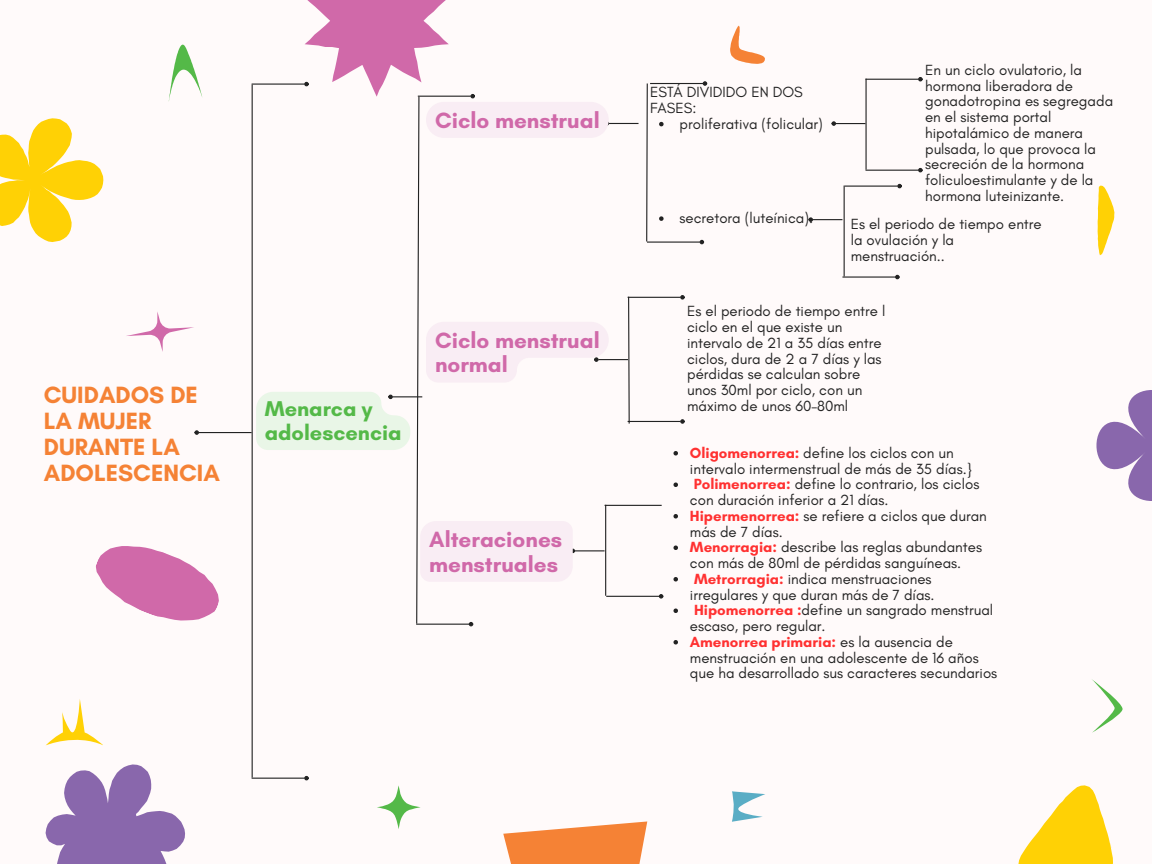
<style>
.page{position:relative;width:1152px;height:864px;background:#fffafa}
.page>*{position:absolute;margin:0;border:0;box-sizing:border-box;transform-origin:0 0}
.t1{font:700 24px/25.8px "Glacial Indifference";color:#f58235}
.t2{font:700 22.5px/24.8px "Glacial Indifference";color:#d069a9}
.t3{font:700 21.75px/23.7px "Glacial Indifference";color:#54b948}
.t4{font:15px/15.8px "Glacial Indifference";color:#222}
.s1{font-weight:700;color:#ff3131}
</style>
<div class="page">
<hr style="left:252px;top:85px;width:1px;height:693px;background:#222">
<hr style="left:252px;top:84px;width:53px;height:1px;background:#222">
<hr style="left:252px;top:778px;width:53px;height:1px;background:#222">
<svg style="left:304px;top:776px;width:5px;height:4px"></svg>
<hr style="left:199px;top:432px;width:53px;height:1px;background:#222">
<svg style="left:194px;top:430px;width:5px;height:5px"></svg>
<svg style="left:627px;top:296px;width:3px;height:128px"></svg>
<hr style="left:628px;top:421px;width:53px;height:1px;background:#222">
<svg style="left:680px;top:419px;width:5px;height:5px"></svg>
<hr style="left:647px;top:242px;width:53px;height:1px;background:#222">
<svg style="left:700px;top:240px;width:4px;height:4px"></svg>
<hr style="left:598px;top:359px;width:30px;height:1px;background:#222">
<svg style="left:646px;top:83px;width:2px;height:160px"></svg>
<hr style="left:650px;top:83px;width:53px;height:1px;background:#222">
<svg style="left:703px;top:81px;width:4px;height:5px"></svg>
<hr style="left:628px;top:297px;width:53px;height:1px;background:#222">
<svg style="left:680px;top:295px;width:5px;height:5px"></svg>
<hr style="left:609px;top:123px;width:30px;height:1px;background:#222">
<hr style="left:865px;top:79px;width:2px;height:91px;background:#222">
<hr style="left:865px;top:79px;width:53px;height:1px;background:#222">
<svg style="left:918px;top:77px;width:5px;height:4px"></svg>
<hr style="left:865px;top:170px;width:53px;height:1px;background:#222">
<svg style="left:918px;top:168px;width:5px;height:4px"></svg>
<svg style="left:832px;top:121px;width:33px;height:5px"></svg>
<hr style="left:842px;top:276px;width:53px;height:2px;background:#222">
<svg style="left:895px;top:275px;width:5px;height:4px"></svg>
<svg style="left:809px;top:217px;width:33px;height:5px"></svg>
<hr style="left:605px;top:505px;width:57px;height:1px;background:#222">
<hr style="left:606px;top:596px;width:53px;height:1px;background:#222">
<svg style="left:659px;top:594px;width:4px;height:5px"></svg>
<svg style="left:0;top:118px;width:103px;height:124px"></svg>
<svg style="left:46px;top:764px;width:139px;height:100px"></svg>
<svg style="left:1018px;top:785px;width:95px;height:79px"></svg>
<svg style="left:95px;top:546px;width:124px;height:75px"></svg>
<svg style="left:1096px;top:390px;width:56px;height:111px"></svg>
<svg style="left:126px;top:312px;width:68px;height:40px"></svg>
<svg style="left:503px;top:821px;width:144px;height:43px"></svg>
<svg style="left:46px;top:699px;width:57px;height:46px"></svg>
<svg style="left:1092px;top:679px;width:31px;height:54px"></svg>
<svg style="left:1098px;top:186px;width:16px;height:69px"></svg>
<svg style="left:730px;top:26px;width:35px;height:38px"></svg>
<svg style="left:169px;top:45px;width:33px;height:55px"></svg>
<svg style="left:732px;top:791px;width:33px;height:31px"></svg>
<svg style="left:377px;top:785px;width:44px;height:44px"></svg>
<svg style="left:659px;top:122px;width:5px;height:4px"></svg>
<svg style="left:659px;top:216px;width:5px;height:5px"></svg>
<svg style="left:673px;top:451px;width:5px;height:5px"></svg>
<svg style="left:673px;top:483px;width:5px;height:4px"></svg>
<svg style="left:673px;top:514px;width:5px;height:5px"></svg>
<svg style="left:673px;top:546px;width:5px;height:4px"></svg>
<svg style="left:673px;top:577px;width:5px;height:5px"></svg>
<svg style="left:673px;top:609px;width:5px;height:4px"></svg>
<svg style="left:673px;top:640px;width:5px;height:5px"></svg>
<hr style="left:844px;top:186px;width:1px;height:90px;background:#222">
<hr style="left:845px;top:186px;width:53px;height:1px;background:#222">
<svg style="left:897px;top:184px;width:5px;height:4px"></svg>
<svg style="left:256px;top:0;width:353px;height:626px"></svg>
<p class="t2" style="left:435px;top:108px;width:166px">Ciclo menstrual</p>
<p class="t1" style="left:44px;top:382px;width:178px">CUIDADOS DE<br>LA MUJER<br>DURANTE LA<br>ADOLESCENCIA</p>
<p class="t3" style="left:265px;top:397px;width:138px">Menarca y adolescencia</p>
<p class="t2" style="left:435px;top:327px;width:166px">Ciclo menstrual normal</p>
<p class="t2" style="left:429px;top:527px;width:135px">Alteraciones menstruales</p>
<p class="t4" style="left:650px;top:84px;width:154px">ESTÁ DIVIDIDO EN DOS<br>FASES:</p>
<p class="t4" style="left:680px;top:116px;width:145px">proliferativa (folicular)</p>
<p class="t4" style="left:680px;top:210px;width:135px">secretora (luteínica).</p>
<p class="t4" style="left:925px;top:62px;width:190px">En un ciclo ovulatorio, la hormona liberadora de gonadotropina es segregada en el sistema portal hipotalámico de manera pulsada, lo que provoca la secreción de la hormona foliculoestimulante y de la hormona luteinizante.</p>
<p class="t4" style="left:851px;top:216px;width:192px">Es el periodo de tiempo entre la ovulación y la menstruación..</p>
<p class="t4" style="left:687px;top:303px;width:200px">Es el periodo de tiempo entre l ciclo en el que existe un intervalo de 21 a 35 días entre ciclos, dura de 2 a 7 días y las pérdidas se calculan sobre unos 30ml por ciclo, con un máximo de unos 60–80ml</p>
<p class="t4" style="left:690px;top:445px;width:284px"><span class="s1">Oligomenorrea:</span> define los ciclos con un intervalo intermenstrual de más de 35 días.}</p>
<p class="t4" style="left:690px;top:476px;width:291px"><span class="s1">Polimenorrea:</span> define lo contrario, los ciclos con duración inferior a 21 días.</p>
<p class="t4" style="left:690px;top:508px;width:298px"><span class="s1">Hipermenorrea:</span> se refiere a ciclos que duran más de 7 días.</p>
<p class="t4" style="left:690px;top:539px;width:294px"><span class="s1">Menorragia:</span> describe las reglas abundantes con más de 80ml de pérdidas sanguíneas.</p>
<p class="t4" style="left:690px;top:571px;width:246px"><span class="s1">Metrorragia:</span> indica menstruaciones irregulares y que duran más de 7 días.</p>
<p class="t4" style="left:690px;top:602px;width:305px"><span class="s1">Hipomenorrea :</span>define un sangrado menstrual escaso, pero regular.</p>
<p class="t4" style="left:690px;top:634px;width:309px"><span class="s1">Amenorrea primaria:</span> es la ausencia de menstruación en una adolescente de 16 años que ha desarrollado sus caracteres secundarios</p>
</div>
